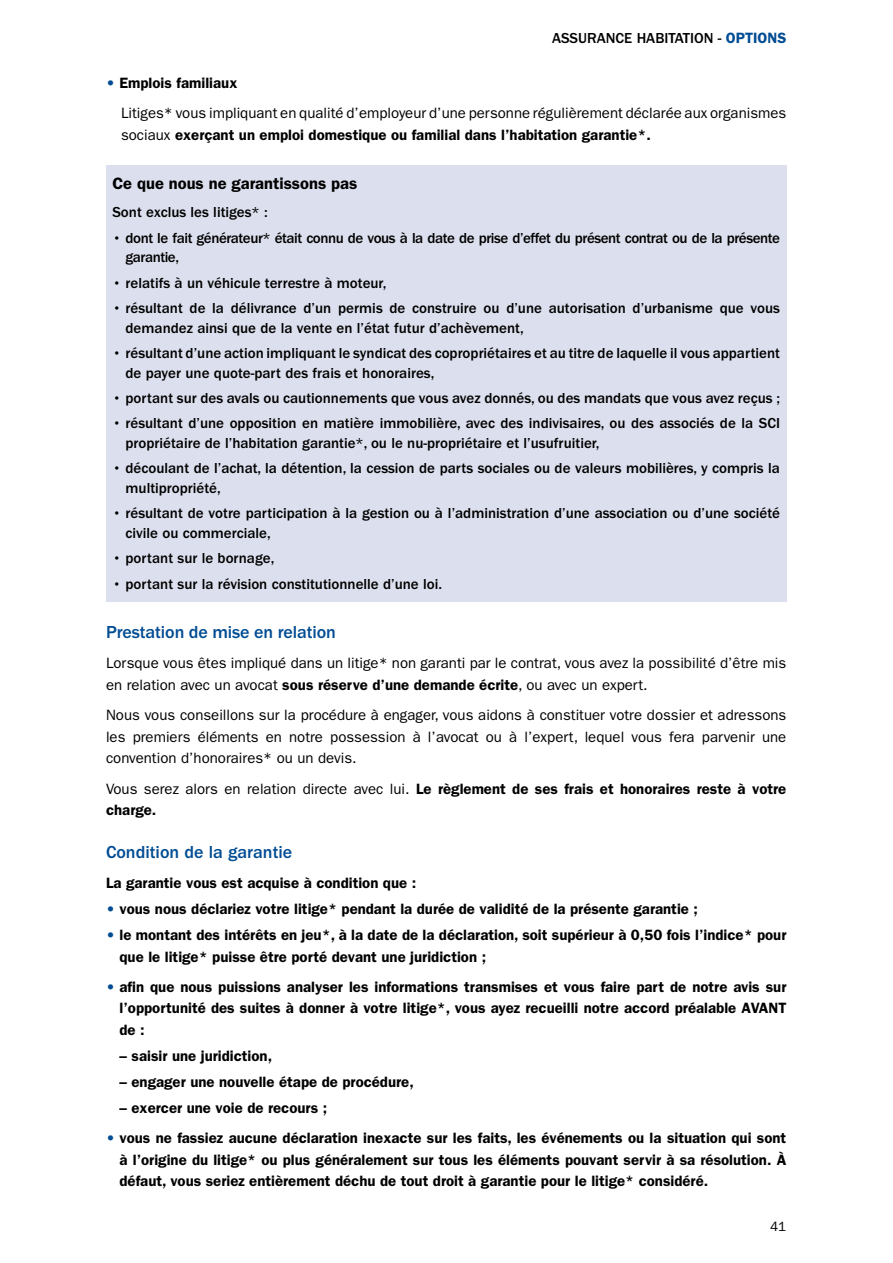
<style>
.page{position:relative;width:893px;height:1263px;background:#fff}
.page>*{position:absolute;margin:0;border:0;box-sizing:border-box;transform-origin:0 0}
.t1{font:500 18px "ITC Franklin Gothic Std";letter-spacing:-.005em;color:#004c93}
.t2{font:600 16.5px "ITC Franklin Gothic Std";color:#000}
.t3{font:600 15px/21.6px "ITC Franklin Gothic Std";color:#000}
.t4{font:500 15px/19.8px "ITC Franklin Gothic Std";color:#000}
.t5{font:15px/21.6px "ITC Franklin Gothic Std";color:#000}
.t6{font:500 15px/19.8px "ITC Franklin Gothic Std";letter-spacing:-.03em;color:#000}
.t7{font:13.5px "ITC Franklin Gothic Std";color:#000}
.s1{font-weight:600;color:#004c93}
.s2{font-family:"ITC Franklin Gothic Std Hvy";color:#004c93}
.s3{font-weight:600}
.s4{font-weight:400}
.s5{font-family:"ITC Franklin Gothic Std Hvy";font-weight:400;color:#004c93}
</style>
<div class="page">
<div style="left:106px;top:165px;width:680px;height:436px;background:#dcdfed"></div>
<p class="t4" style="left:552px;top:28px;width:236px">ASSURANCE HABITATION - <span class="s1">OPTIONS</span></p>
<p class="t5" style="left:121px;top:68px;width:667px;line-height:30.2px;text-indent:-15px"><span class="s2">•</span> <span class="s3">Emplois familiaux<br></span>Litiges* vous impliquant en qualité d’employeur d’une personne régulièrement déclarée aux organismes</p>
<p class="t3" style="left:121px;top:124px;width:531px"><span class="s4">sociaux</span> exerçant un emploi domestique ou familial dans l’habitation garantie*.</p>
<p class="t2" style="left:112px;top:174px;width:246px">Ce que nous ne garantissons pas</p>
<p class="t4" style="left:112px;top:203px;width:157px">Sont exclus les litiges* :</p>
<p class="t6" style="left:126px;top:228px;width:656px;text-indent:-13px">• dont le fait générateur* était connu de vous à la date de prise d’effet du présent contrat ou de la présente garantie,</p>
<p class="t4" style="left:112px;top:273px;width:275px">• relatifs à un véhicule terrestre à moteur,</p>
<p class="t4" style="left:126px;top:298px;width:656px;text-indent:-13px">• résultant de la délivrance d’un permis de construire ou d’une autorisation d’urbanisme que vous demandez ainsi que de la vente en l’état futur d’achèvement,</p>
<p class="t4" style="left:126px;top:343px;width:656px;text-indent:-13px">• résultant d’une action impliquant le syndicat des copropriétaires et au titre de laquelle il vous appartient de payer une quote-part des frais et honoraires,</p>
<p class="t4" style="left:112px;top:388px;width:669px">• portant sur des avals ou cautionnements que vous avez donnés, ou des mandats que vous avez reçus ;</p>
<p class="t4" style="left:126px;top:413px;width:656px;text-indent:-13px">• résultant d’une opposition en matière immobilière, avec des indivisaires, ou des associés de la SCI propriétaire de l’habitation garantie*, ou le nu-propriétaire et l’usufruitier,</p>
<p class="t4" style="left:126px;top:458px;width:656px;text-indent:-13px">• découlant de l’achat, la détention, la cession de parts sociales ou de valeurs mobilières, y compris la multipropriété,</p>
<p class="t4" style="left:126px;top:504px;width:656px;text-indent:-13px">• résultant de votre participation à la gestion ou à l’administration d’une association ou d’une société civile ou commerciale,</p>
<p class="t4" style="left:112px;top:549px;width:163px">• portant sur le bornage,</p>
<p class="t4" style="left:112px;top:574px;width:331px">• portant sur la révision constitutionnelle d’une loi.</p>
<p class="t1" style="left:106px;top:622px;width:231px">Prestation de mise en relation</p>
<p class="t5" style="left:106px;top:653px;width:682px">Lorsque vous êtes impliqué dans un litige* non garanti par le contrat, vous avez la possibilité d’être mis en relation avec un avocat <span class="s3">sous réserve d’une demande écrite</span>, ou avec un expert.</p>
<p class="t5" style="left:106px;top:704px;width:682px;text-align:justify">Nous vous conseillons sur la procédure à engager, vous aidons à constituer votre dossier et adressons les premiers éléments en notre possession à l’avocat ou à l’expert, lequel vous fera parvenir une convention d’honoraires* ou un devis.</p>
<p class="t3" style="left:106px;top:778px;width:682px"><span class="s4">Vous serez alors en relation directe avec lui.</span> Le règlement de ses frais et honoraires reste à votre charge.</p>
<p class="t1" style="left:106px;top:842px;width:188px">Condition de la garantie</p>
<p class="t3" style="left:106px;top:872px;width:312px">La garantie vous est acquise à condition que :</p>
<p class="t3" style="left:106px;top:898px;width:593px"><span class="s5">•</span> vous nous déclariez votre litige* pendant la durée de validité de la présente garantie ;</p>
<p class="t3" style="left:120px;top:924px;width:668px;text-indent:-14px"><span class="s5">•</span> le montant des intérêts en jeu*, à la date de la déclaration, soit supérieur à 0,50 fois l’indice* pour que le litige* puisse être porté devant une juridiction ;</p>
<p class="t3" style="left:120px;top:976px;width:668px;text-align:justify;text-indent:-14px"><span class="s5">•</span> afin que nous puissions analyser les informations transmises et vous faire part de notre avis sur l’opportunité des suites à donner à votre litige*, vous ayez recueilli notre accord préalable AVANT de :</p>
<p class="t3" style="left:120px;top:1045px;width:154px">– saisir une juridiction,</p>
<p class="t3" style="left:120px;top:1071px;width:296px">– engager une nouvelle étape de procédure,</p>
<p class="t3" style="left:120px;top:1097px;width:209px">– exercer une voie de recours ;</p>
<p class="t3" style="left:120px;top:1127px;width:668px;text-align:justify;text-indent:-14px"><span class="s5">•</span> vous ne fassiez aucune déclaration inexacte sur les faits, les événements ou la situation qui sont à l’origine du litige* ou plus généralement sur tous les éléments pouvant servir à sa résolution. À défaut, vous seriez entièrement déchu de tout droit à garantie pour le litige* considéré.</p>
<p class="t7" style="left:770px;top:1218px;width:18px">41</p>
</div>
